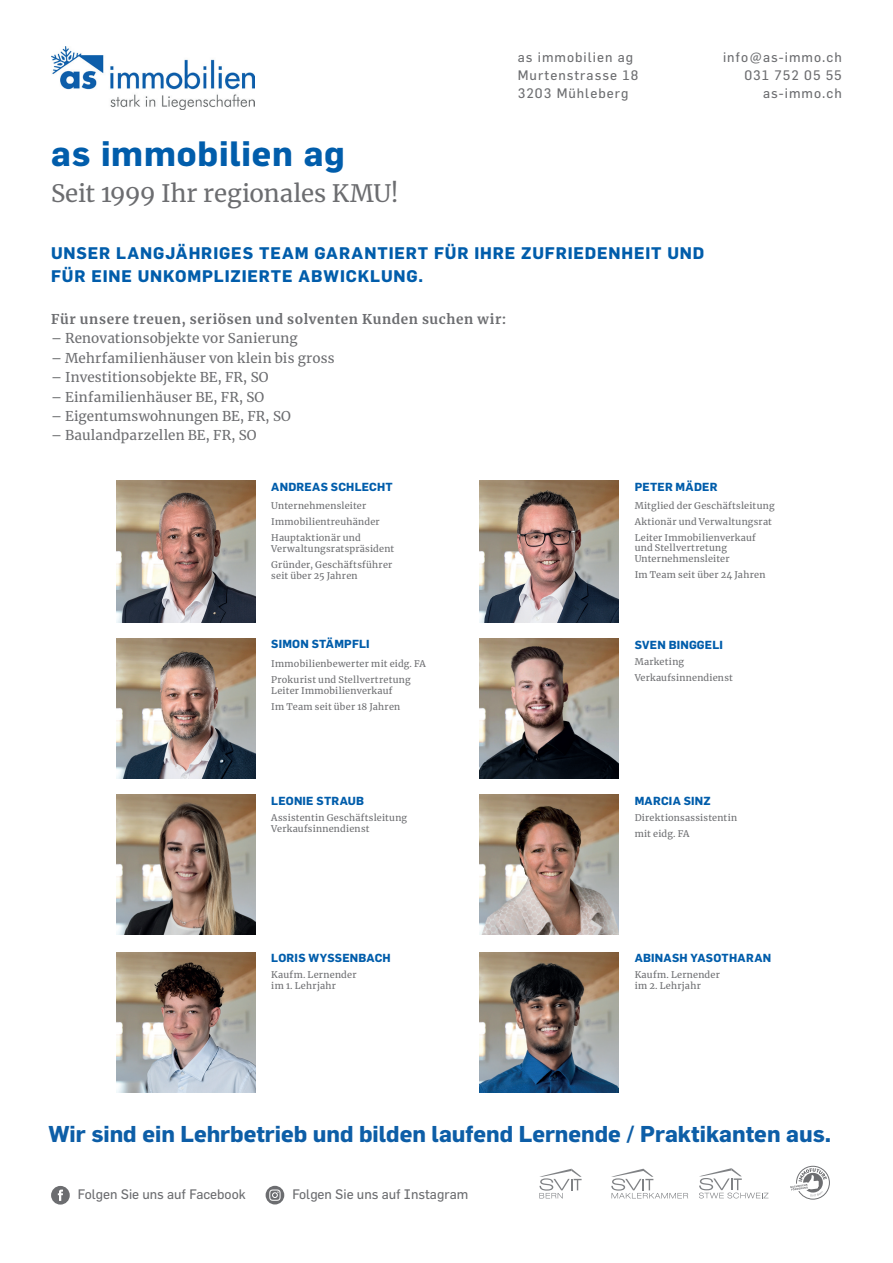
<style>
.page{position:relative;width:893px;height:1263px;background:#fff}
.page>*{position:absolute;margin:0;border:0;box-sizing:border-box;transform-origin:0 0}
.t1{font:700 34.5px "Flama";letter-spacing:.025em;color:#015dab}
.t2{font:24px "Merriweather";letter-spacing:-.005em;color:#6c6d70}
.t3{font:700 22.5px "Flama";color:#0d5ea7}
.t4{font:700 16.5px/22.5px "Flama";letter-spacing:.05em;color:#015dab}
.t5{font:13.5px "Merriweather";letter-spacing:.01em;color:#6c6d70}
.t6{font:13.5px/18.3px "Flama";letter-spacing:.075em;color:#6c6d70}
.t7{font:700 13.5px "Merriweather";letter-spacing:.045em;color:#6c6d70}
.t8{font:13.5px "Flama";color:#6c6d70}
.t9{font:700 11.55px "Flama";letter-spacing:.02em;color:#015dab}
.t10{font:9.15px/16px "Merriweather";letter-spacing:.025em;color:#6c6d70}
</style>
<div class="page">
<img style="left:117px;top:481px;width:139px;height:141px">
<img style="left:479px;top:481px;width:139px;height:141px">
<img style="left:117px;top:638px;width:139px;height:140px">
<img style="left:480px;top:638px;width:139px;height:140px">
<img style="left:117px;top:794px;width:139px;height:140px">
<img style="left:117px;top:952px;width:139px;height:140px">
<img style="left:480px;top:794px;width:139px;height:140px">
<img style="left:480px;top:952px;width:139px;height:140px">
<img style="left:51px;top:47px;width:203px;height:63px">
<div style="left:51px;top:1186px;width:19px;height:18px;background:#6c6d70;border-radius:50%"></div>
<svg style="left:58px;top:1189px;width:5px;height:12px"></svg>
<div style="left:266px;top:1186px;width:18px;height:18px;background:#6c6d70;border-radius:50%"></div>
<svg style="left:269px;top:1189px;width:12px;height:12px"></svg>
<svg style="left:790px;top:1166px;width:40px;height:33px"></svg>
<svg style="left:539px;top:1169px;width:43px;height:29px"></svg>
<svg style="left:611px;top:1169px;width:77px;height:29px"></svg>
<svg style="left:699px;top:1168px;width:69px;height:30px"></svg>
<h3 class="t6" style="left:518px;top:47px;width:122px">as immobilien ag<br>Murtenstrasse 18<br>3203 Mühleberg</h3>
<h3 class="t6" style="left:723px;top:47px;width:120px;text-align:right">info@as-immo.ch<br>031 752 05 55 as-immo.ch</h3>
<h1 class="t1" style="left:51px;top:133px;width:295px">as immobilien ag</h1>
<h2 class="t2" style="left:51px;top:177px;width:349px">Seit 1999 Ihr regionales KMU!</h2>
<h3 class="t4" style="left:51px;top:241px;width:655px">UNSER LANGJÄHRIGES TEAM GARANTIERT FÜR IHRE ZUFRIEDENHEIT UND<br>FÜR EINE UNKOMPLIZIERTE ABWICKLUNG.</h3>
<h3 class="t7" style="left:51px;top:309px;width:457px">Für unsere treuen, seriösen und solventen Kunden suchen wir:</h3>
<h3 class="t5" style="left:51px;top:329px;width:248px">– Renovationsobjekte vor Sanierung</h3>
<h3 class="t5" style="left:51px;top:348px;width:285px">– Mehrfamilienhäuser von klein bis gross</h3>
<h3 class="t5" style="left:51px;top:368px;width:219px">– Investitionsobjekte BE, FR, SO</h3>
<h3 class="t5" style="left:51px;top:387px;width:215px">– Einfamilienhäuser BE, FR, SO</h3>
<h3 class="t5" style="left:51px;top:407px;width:241px">– Eigentumswohnungen BE, FR, SO</h3>
<h3 class="t5" style="left:51px;top:426px;width:207px">– Baulandparzellen BE, FR, SO</h3>
<p class="t9" style="left:271px;top:480px;width:123px">ANDREAS SCHLECHT</p>
<p class="t10" style="left:271px;top:498px;width:110px">Unternehmensleiter<br>Immobilientreuhänder<br>Hauptaktionär und</p>
<p class="t10" style="left:271px;top:541px;width:124px">Verwaltungsratspräsident<br>Gründer, Geschäftsführer</p>
<p class="t10" style="left:271px;top:568px;width:88px">seit über 25 Jahren</p>
<p class="t9" style="left:635px;top:480px;width:84px">PETER MÄDER</p>
<p class="t10" style="left:635px;top:498px;width:141px">Mitglied der Geschäftsleitung<br>Aktionär und Verwaltungsrat<br>Leiter Immobilienverkauf</p>
<p class="t10" style="left:635px;top:542px;width:96px;line-height:10.9px">und Stellvertretung<br>Unternehmensleiter</p>
<p class="t10" style="left:635px;top:566px;width:132px">Im Team seit über 24 Jahren</p>
<p class="t9" style="left:271px;top:637px;width:100px">SIMON STÄMPFLI</p>
<p class="t10" style="left:271px;top:655px;width:156px">Immobilienbewerter mit eidg. FA<br>Prokurist und Stellvertretung</p>
<p class="t10" style="left:271px;top:682px;width:130px">Leiter Immobilienverkauf<br>Im Team seit über 18 Jahren</p>
<p class="t9" style="left:271px;top:793px;width:94px">LEONIE STRAUB</p>
<p class="t10" style="left:271px;top:811px;width:137px;line-height:10.9px">Assistentin Geschäftsleitung<br>Verkaufsinnendienst</p>
<p class="t9" style="left:271px;top:951px;width:121px">LORIS WYSSENBACH</p>
<p class="t10" style="left:271px;top:969px;width:87px;line-height:10.9px">Kaufm. Lernender im 1. Lehrjahr</p>
<p class="t9" style="left:635px;top:637px;width:90px">SVEN BINGGELI</p>
<p class="t10" style="left:635px;top:653px;width:100px">Marketing<br>Verkaufsinnendienst</p>
<p class="t9" style="left:635px;top:793px;width:77px">MARCIA SINZ</p>
<p class="t10" style="left:635px;top:809px;width:104px">Direktionsassistentin mit eidg. FA</p>
<p class="t9" style="left:635px;top:951px;width:138px">ABINASH YASOTHARAN</p>
<p class="t10" style="left:635px;top:969px;width:87px;line-height:10.9px">Kaufm. Lernender im 2. Lehrjahr</p>
<h3 class="t3" style="left:48px;top:1121px;width:784px">Wir sind ein Lehrbetrieb und bilden laufend Lernende / Praktikanten aus.</h3>
<h3 class="t8" style="left:78px;top:1185px;width:169px">Folgen Sie uns auf Facebook</h3>
<h3 class="t8" style="left:292px;top:1185px;width:177px">Folgen Sie uns auf Instagram</h3>
</div>
